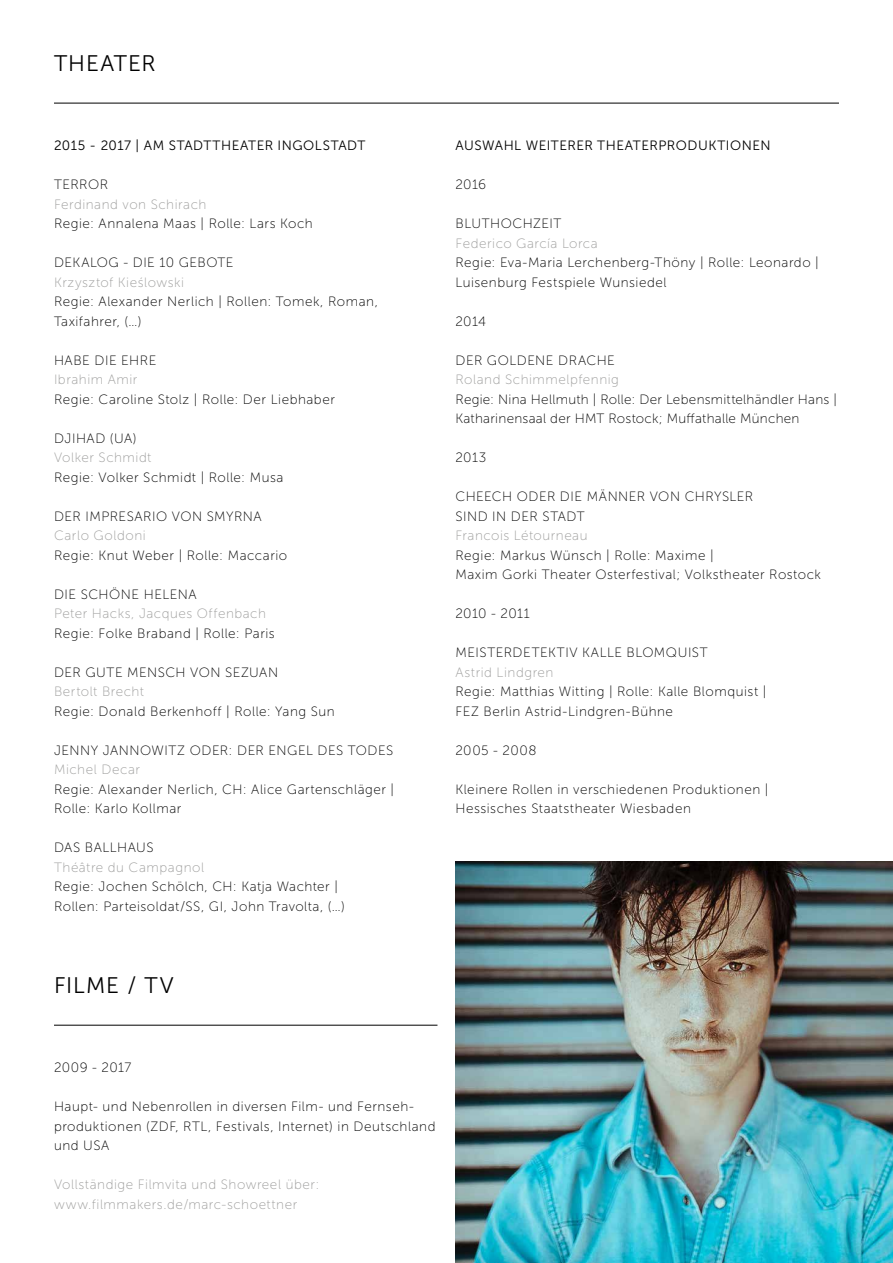
<style>
.page{position:relative;width:893px;height:1263px;background:#fff}
.page>*{position:absolute;margin:0;border:0;box-sizing:border-box;transform-origin:0 0}
.t1{font:22.5px "Museo Sans 300";letter-spacing:.045em;color:#000}
.t2{font:13.5px/19.5px "Museo Sans 100";letter-spacing:.035em;color:#000}
.t3{font:13.5px/19.5px "Museo Sans 100";letter-spacing:.04em;color:#9d9d9c}
.t4{font:13.5px "Museo Sans 300";letter-spacing:.04em;color:#000}
</style>
<div class="page">
<hr style="left:54px;top:103px;width:785px;height:1px;background:#000">
<img style="left:455px;top:861px;width:438px;height:402px">
<hr style="left:54px;top:1025px;width:383px;height:1px;background:#000">
<h1 class="t1" style="left:54px;top:51px;width:103px">THEATER</h1>
<p class="t4" style="left:54px;top:138px;width:313px">2015 - 2017 | AM STADTTHEATER INGOLSTADT</p>
<p class="t2" style="left:54px;top:175px;width:56px">TERROR</p>
<p class="t3" style="left:54px;top:195px;width:154px">Ferdinand von Schirach</p>
<p class="t2" style="left:54px;top:214px;width:260px">Regie: Annalena Maas | Rolle: Lars Koch</p>
<p class="t2" style="left:54px;top:253px;width:181px">DEKALOG - DIE 10 GEBOTE</p>
<p class="t3" style="left:54px;top:273px;width:132px">Krzysztof Kieślowski</p>
<p class="t2" style="left:54px;top:292px;width:325px">Regie: Alexander Nerlich | Rollen: Tomek, Roman,<br>Taxifahrer, (…)</p>
<p class="t2" style="left:54px;top:351px;width:104px">HABE DIE EHRE</p>
<p class="t3" style="left:54px;top:370px;width:85px">Ibrahim Amir</p>
<p class="t2" style="left:54px;top:390px;width:283px">Regie: Caroline Stolz | Rolle: Der Liebhaber</p>
<p class="t2" style="left:54px;top:429px;width:84px">DJIHAD (UA)</p>
<p class="t3" style="left:54px;top:448px;width:99px">Volker Schmidt</p>
<p class="t2" style="left:54px;top:468px;width:231px">Regie: Volker Schmidt | Rolle: Musa</p>
<p class="t2" style="left:54px;top:507px;width:209px">DER IMPRESARIO VON SMYRNA</p>
<p class="t3" style="left:54px;top:526px;width:93px">Carlo Goldoni</p>
<p class="t2" style="left:54px;top:546px;width:235px">Regie: Knut Weber | Rolle: Maccario</p>
<p class="t2" style="left:54px;top:585px;width:144px">DIE SCHÖNE HELENA</p>
<p class="t3" style="left:54px;top:604px;width:214px">Peter Hacks, Jacques Offenbach</p>
<p class="t2" style="left:54px;top:624px;width:222px">Regie: Folke Braband | Rolle: Paris</p>
<p class="t2" style="left:54px;top:663px;width:226px">DER GUTE MENSCH VON SEZUAN</p>
<p class="t3" style="left:54px;top:682px;width:92px">Bertolt Brecht</p>
<p class="t2" style="left:54px;top:702px;width:282px">Regie: Donald Berkenhoff | Rolle: Yang Sun</p>
<p class="t2" style="left:54px;top:741px;width:341px">JENNY JANNOWITZ ODER: DER ENGEL DES TODES</p>
<p class="t3" style="left:54px;top:760px;width:88px">Michel Decar</p>
<p class="t2" style="left:54px;top:780px;width:342px">Regie: Alexander Nerlich, CH: Alice Gartenschläger |<br>Rolle: Karlo Kollmar</p>
<p class="t2" style="left:54px;top:838px;width:101px">DAS BALLHAUS</p>
<p class="t3" style="left:54px;top:858px;width:152px">Théâtre du Campagnol</p>
<p class="t2" style="left:54px;top:877px;width:292px">Regie: Jochen Schölch, CH: Katja Wachter |<br>Rollen: Parteisoldat/SS, GI, John Travolta, (…)</p>
<h1 class="t1" style="left:54px;top:973px;width:121px">FILME / TV</h1>
<p class="t4" style="left:455px;top:138px;width:317px">AUSWAHL WEITERER THEATERPRODUKTIONEN</p>
<p class="t2" style="left:455px;top:175px;width:32px">2016</p>
<p class="t2" style="left:455px;top:214px;width:107px">BLUTHOCHZEIT</p>
<p class="t3" style="left:455px;top:234px;width:144px">Federico García Lorca</p>
<p class="t2" style="left:455px;top:253px;width:365px">Regie: Eva-Maria Lerchenberg-Thöny | Rolle: Leonardo |<br>Luisenburg Festspiele Wunsiedel</p>
<p class="t2" style="left:455px;top:312px;width:32px">2014</p>
<p class="t2" style="left:455px;top:351px;width:161px">DER GOLDENE DRACHE</p>
<p class="t3" style="left:455px;top:370px;width:165px">Roland Schimmelpfennig</p>
<p class="t2" style="left:455px;top:390px;width:383px">Regie: Nina Hellmuth | Rolle: Der Lebensmittelhändler Hans |<br>Katharinensaal der HMT Rostock; Muffathalle München</p>
<p class="t2" style="left:455px;top:448px;width:32px">2013</p>
<p class="t2" style="left:455px;top:487px;width:299px">CHEECH ODER DIE MÄNNER VON CHRYSLER<br>SIND IN DER STADT</p>
<p class="t3" style="left:455px;top:526px;width:134px">Francois Létourneau</p>
<p class="t2" style="left:455px;top:546px;width:367px">Regie: Markus Wünsch | Rolle: Maxime |<br>Maxim Gorki Theater Osterfestival; Volkstheater Rostock</p>
<p class="t2" style="left:455px;top:604px;width:76px">2010 - 2011</p>
<p class="t2" style="left:455px;top:643px;width:254px">MEISTERDETEKTIV KALLE BLOMQUIST</p>
<p class="t3" style="left:455px;top:663px;width:99px">Astrid Lindgren</p>
<p class="t2" style="left:455px;top:682px;width:312px">Regie: Matthias Witting | Rolle: Kalle Blomquist |<br>FEZ Berlin Astrid-Lindgren-Bühne</p>
<p class="t2" style="left:455px;top:741px;width:83px">2005 - 2008</p>
<p class="t2" style="left:455px;top:780px;width:314px">Kleinere Rollen in verschiedenen Produktionen |<br>Hessisches Staatstheater Wiesbaden</p>
<p class="t2" style="left:54px;top:1058px;width:79px">2009 - 2017</p>
<p class="t2" style="left:54px;top:1097px;width:383px">Haupt- und Nebenrollen in diversen Film- und Fernseh&shy;produktionen (ZDF, RTL, Festivals, Internet) in Deutschland und USA</p>
<p class="t3" style="left:54px;top:1175px;width:267px">Vollständige Filmvita und Showreel über: www.filmmakers.de/marc-schoettner</p>
</div>
